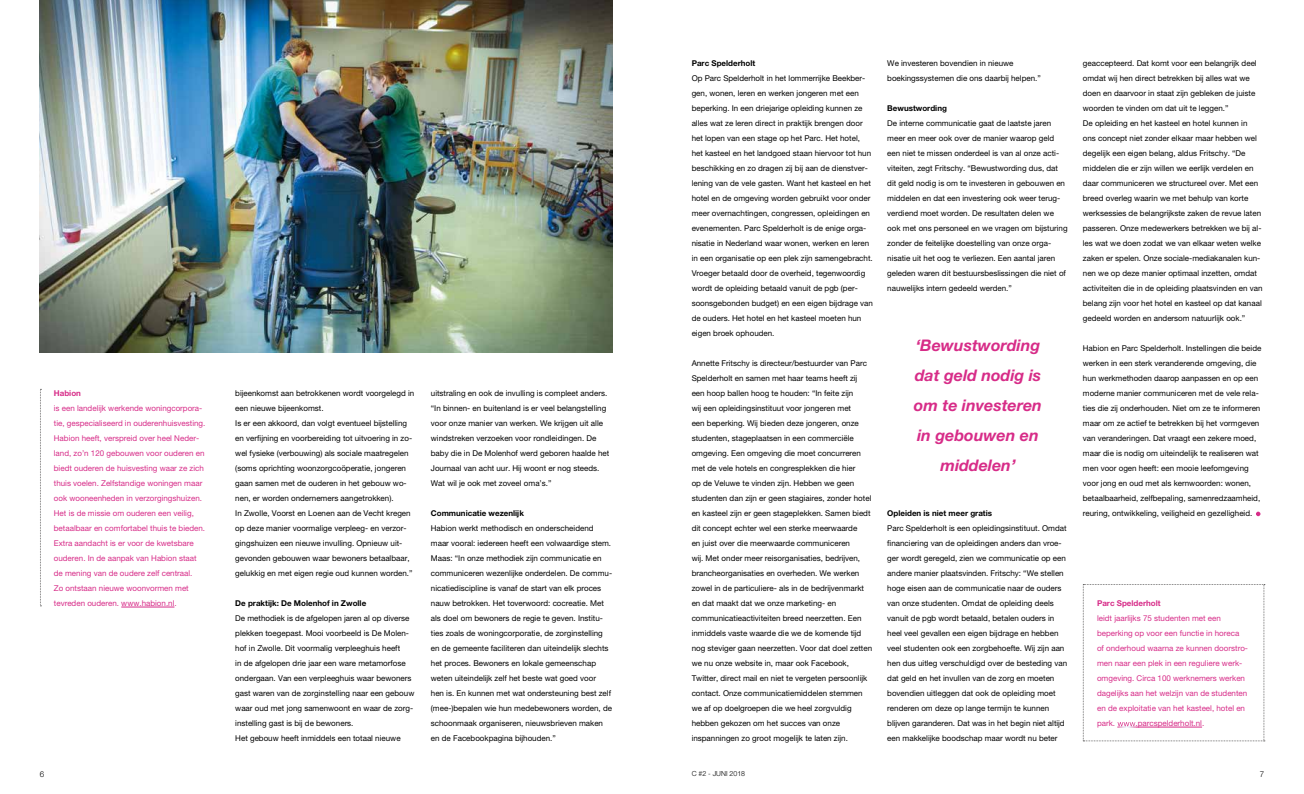
<style>
.page{position:relative;width:1304px;height:794px;background:#fff}
.page>*{position:absolute;margin:0;border:0;box-sizing:border-box;transform-origin:0 0}
.t1{font:italic 700 16px/30px "Helvetica Neue LT Pro";color:#d72c88;text-align:center}
.t2{font:8px/15px "Helvetica Neue LT Pro";color:#000}
.t3{font:8px/15px "Helvetica Neue LT Pro";color:#d72c88}
.t4{font:700 8px "Helvetica Neue LT Pro";color:#000}
.t5{font:700 8px "Helvetica Neue LT Pro";color:#d72c88}
.t6{font:300 8px "Helvetica Neue LT Pro";color:#000}
.t7{font:300 7px "Helvetica Neue LT Pro";color:#000}
.s1{color:#fff}
</style>
<div class="page">
<hr style="left:121px;top:607px;width:53px;height:1px;background:#d72c88">
<svg style="left:1083px;top:584px;width:182px;height:157px"></svg>
<hr style="left:1136px;top:727px;width:66px;height:1px;background:#d72c88">
<img style="left:40px;top:0;width:572px;height:352px">
<svg style="left:40px;top:389px;width:1px;height:217px"></svg>
<svg style="left:1256px;top:511px;width:4px;height:5px"></svg>
<p class="t5" style="left:54px;top:388px;width:29px">Habion</p>
<p class="t3" style="left:54px;top:401px;width:153px">is een landelĳk werkende woningcorpora&shy;tie, gespecialiseerd in ouderenhuisvesting.<br>Habion heeft, verspreid over heel Neder&shy;land, zo’n 120 gebouwen voor ouderen en biedt ouderen de huisvesting waar ze zich thuis voelen. Zelfstandige woningen maar ook wooneenheden in verzorgingshuizen.<br>Het is de missie om ouderen een veilig, betaalbaar en comfortabel thuis te bieden.<br>Extra aandacht is er voor de kwetsbare ouderen. In de aanpak van Habion staat de mening van de oudere zelf centraal.<br>Zo ontstaan nieuwe woonvormen met tevreden ouderen. www.habion.nl.</p>
<p class="t2" style="left:235px;top:386px;width:181px">bĳeenkomst aan betrokkenen wordt voorgelegd in een nieuwe bĳeenkomst.<br>Is er een akkoord, dan volgt eventueel bĳstelling en verfijning en voorbereiding tot uitvoering in zo&shy;wel fysieke (verbouwing) als sociale maatregelen (soms oprichting woonzorgcoöperatie, jongeren gaan samen met de ouderen in het gebouw wo&shy;nen, er worden ondernemers aangetrokken).<br>In Zwolle, Voorst en Loenen aan de Vecht kregen op deze manier voormalige verpleeg- en verzor&shy;gingshuizen een nieuwe invulling. Opnieuw uit&shy;gevonden gebouwen waar bewoners betaalbaar, gelukkig en met eigen regie oud kunnen worden.”</p>
<p class="t4" style="left:235px;top:598px;width:133px">De praktĳk: De Molenhof in Zwolle</p>
<p class="t2" style="left:235px;top:611px;width:181px">De methodiek is de afgelopen jaren al op diverse plekken toegepast. Mooi voorbeeld is De Molen&shy;hof in Zwolle. Dit voormalig verpleeghuis heeft<br>in de afgelopen drie jaar een ware metamorfose ondergaan. Van een verpleeghuis waar bewoners gast waren van de zorginstelling naar een gebouw waar oud met jong samenwoont en waar de zorg&shy;instelling gast is bĳ de bewoners.<br>Het gebouw heeft inmiddels een totaal nieuwe</p>
<p class="t2" style="left:431px;top:386px;width:180px">uitstraling en ook de invulling is compleet anders. “In binnen- en buitenland is er veel belangstelling voor onze manier van werken. We krĳgen uit alle windstreken verzoeken voor rondleidingen. De baby die in De Molenhof werd geboren haalde het Journaal van acht uur. Hĳ woont er nog steeds.<br>Wat wil je ook met zoveel oma’s.”</p>
<p class="t4" style="left:431px;top:508px;width:95px">Communicatie wezenlĳk</p>
<p class="t2" style="left:431px;top:521px;width:183px">Habion werkt methodisch en onderscheidend maar vooral: iedereen heeft een volwaardige stem.<br>Maas: “In onze methodiek zĳn communicatie en communiceren wezenlĳke onderdelen. De commu&shy;nicatiediscipline is vanaf de start van elk proces nauw betrokken. Het toverwoord: cocreatie. Met als doel om bewoners de regie te geven. Institu&shy;ties zoals de woningcorporatie, de zorginstelling en de gemeente faciliteren dan uiteindelĳk slechts het proces. Bewoners en lokale gemeenschap weten uiteindelĳk zelf het beste wat goed voor<br>hen is. En kunnen met wat ondersteuning best zelf (mee-)bepalen wie hun medebewoners worden, de schoonmaak organiseren, nieuwsbrieven maken en de Facebookpagina bĳhouden.”</p>
<p class="t4" style="left:692px;top:58px;width:65px">Parc Spelderholt</p>
<p class="t2" style="left:692px;top:71px;width:183px">Op Parc Spelderholt in het lommerrĳke Beekber&shy;gen, wonen, leren en werken jongeren met een beperking. In een driejarige opleiding kunnen ze alles wat ze leren direct in praktĳk brengen door het lopen van een stage op het Parc. Het hotel, het kasteel en het landgoed staan hiervoor tot hun beschikking en zo dragen zĳ bĳ aan de dienstver&shy;lening van de vele gasten. Want het kasteel en het hotel en de omgeving worden gebruikt voor onder meer overnachtingen, congressen, opleidingen en evenementen. Parc Spelderholt is de enige orga&shy;nisatie in Nederland waar wonen, werken en leren in een organisatie op een plek zĳn samengebracht.<br>Vroeger betaald door de overheid, tegenwoordig wordt de opleiding betaald vanuit de pgb (per&shy;soonsgebonden budget) en een eigen bĳdrage van de ouders. Het hotel en het kasteel moeten hun eigen broek ophouden.</p>
<p class="t2" style="left:692px;top:356px;width:182px">Annette Fritschy is directeur/bestuurder van Parc Spelderholt en samen met haar teams heeft zĳ een hoop ballen hoog te houden: “In feite zĳn<br>wĳ een opleidingsinstituut voor jongeren met<br>een beperking. Wĳ bieden deze jongeren, onze studenten, stageplaatsen in een commerciële omgeving. Een omgeving die moet concurreren met de vele hotels en congresplekken die hier<br>op de Veluwe te vinden zĳn. Hebben we geen studenten dan zĳn er geen stagiaires, zonder hotel en kasteel zĳn er geen stageplekken. Samen biedt dit concept echter wel een sterke meerwaarde<br>en juist over die meerwaarde communiceren<br>wĳ. Met onder meer reisorganisaties, bedrĳven, brancheorganisaties en overheden. We werken zowel in de particuliere- als in de bedrĳvenmarkt en dat maakt dat we onze marketing- en communicatieactiviteiten breed neerzetten. Een inmiddels vaste waarde die we de komende tĳd nog steviger gaan neerzetten. Voor dat doel zetten we nu onze website in, maar ook Facebook, Twitter, direct mail en niet te vergeten persoonlĳk contact. Onze communicatiemiddelen stemmen we af op doelgroepen die we heel zorgvuldig hebben gekozen om het succes van onze inspanningen zo groot mogelĳk te laten zĳn.</p>
<p class="t2" style="left:887px;top:56px;width:155px">We investeren bovendien in nieuwe boekingssystemen die ons daarbĳ helpen.”</p>
<p class="t4" style="left:887px;top:103px;width:61px">Bewustwording</p>
<p class="t2" style="left:887px;top:116px;width:182px">De interne communicatie gaat de laatste jaren meer en meer ook over de manier waarop geld een niet te missen onderdeel is van al onze acti&shy;viteiten, zegt Fritschy. “Bewustwording dus, dat dit geld nodig is om te investeren in gebouwen en middelen en dat een investering ook weer terug&shy;verdiend moet worden. De resultaten delen we ook met ons personeel en we vragen om bĳsturing zonder de feitelĳke doestelling van onze orga&shy;nisatie uit het oog te verliezen. Een aantal jaren geleden waren dit bestuursbeslissingen die niet of nauwelĳks intern gedeeld werden.”</p>
<h1 class="t1" style="left:914px;top:330px;width:129px">‘Bewustwording dat geld nodig is om te investeren in gebouwen en middelen’</h1>
<p class="t2" style="left:1083px;top:56px;width:181px">geaccepteerd. Dat komt voor een belangrĳk deel omdat wĳ hen direct betrekken bĳ alles wat we doen en daarvoor in staat zĳn gebleken de juiste woorden te vinden om dat uit te leggen.”<br>De opleiding en het kasteel en hotel kunnen in<br>ons concept niet zonder elkaar maar hebben wel degelĳk een eigen belang, aldus Fritschy. “De middelen die er zĳn willen we eerlĳk verdelen en daar communiceren we structureel over. Met een breed overleg waarin we met behulp van korte werksessies de belangrĳkste zaken de revue laten passeren. Onze medewerkers betrekken we bĳ al&shy;les wat we doen zodat we van elkaar weten welke zaken er spelen. Onze sociale-mediakanalen kun&shy;nen we op deze manier optimaal inzetten, omdat activiteiten die in de opleiding plaatsvinden en van belang zĳn voor het hotel en kasteel op dat kanaal gedeeld worden en andersom natuurlĳk ook.”</p>
<p class="t2" style="left:1083px;top:341px;width:180px">Habion en Parc Spelderholt. Instellingen die beide werken in een sterk veranderende omgeving, die hun werkmethoden daarop aanpassen en op een moderne manier communiceren met de vele rela&shy;ties die zĳ onderhouden. Niet om ze te informeren maar om ze actief te betrekken bĳ het vormgeven van veranderingen. Dat vraagt een zekere moed, maar die is nodig om uiteindelĳk te realiseren wat men voor ogen heeft: een mooie leefomgeving voor jong en oud met als kernwoorden: wonen, betaalbaarheid, zelfbepaling, samenredzaamheid,</p>
<p class="t4" style="left:887px;top:508px;width:106px">Opleiden is niet meer gratis</p>
<p class="t2" style="left:1083px;top:506px;width:171px">reuring, ontwikkeling, veiligheid en gezelligheid.</p>
<p class="t2" style="left:887px;top:521px;width:181px">Parc Spelderholt is een opleidingsinstituut. Omdat financiering van de opleidingen anders dan vroe&shy;ger wordt geregeld, zien we communicatie op een andere manier plaatsvinden. Fritschy: “We stellen hoge eisen aan de communicatie naar de ouders van onze studenten. Omdat de opleiding deels vanuit de pgb wordt betaald, betalen ouders in heel veel gevallen een eigen bĳdrage en hebben veel studenten ook een zorgbehoefte. Wĳ zĳn aan hen dus uitleg verschuldigd over de besteding van dat geld en het invullen van de zorg en moeten bovendien uitleggen dat ook de opleiding moet renderen om deze op lange termĳn te kunnen blĳven garanderen. Dat was in het begin niet altĳd een makkelĳke boodschap maar wordt nu beter</p>
<p class="t5" style="left:1097px;top:598px;width:65px">Parc Spelderholt</p>
<p class="t3" style="left:1097px;top:611px;width:152px">leidt jaarlĳks 75 studenten met een beperking op voor een functie in horeca of onderhoud waarna ze kunnen doorstro&shy;men naar een plek in een reguliere werk&shy;omgeving. Circa 100 werknemers werken dagelĳks aan het welzĳn van de studenten en de exploitatie van het kasteel, hotel en park. <span class="s1">www</span>.parcspelderholt.nl.</p>
<p class="t6" style="left:40px;top:769px;width:6px">6</p>
<p class="t7" style="left:692px;top:769px;width:55px">C #2 - JUNI 2018</p>
<p class="t6" style="left:1260px;top:769px;width:6px">7</p>
</div>
